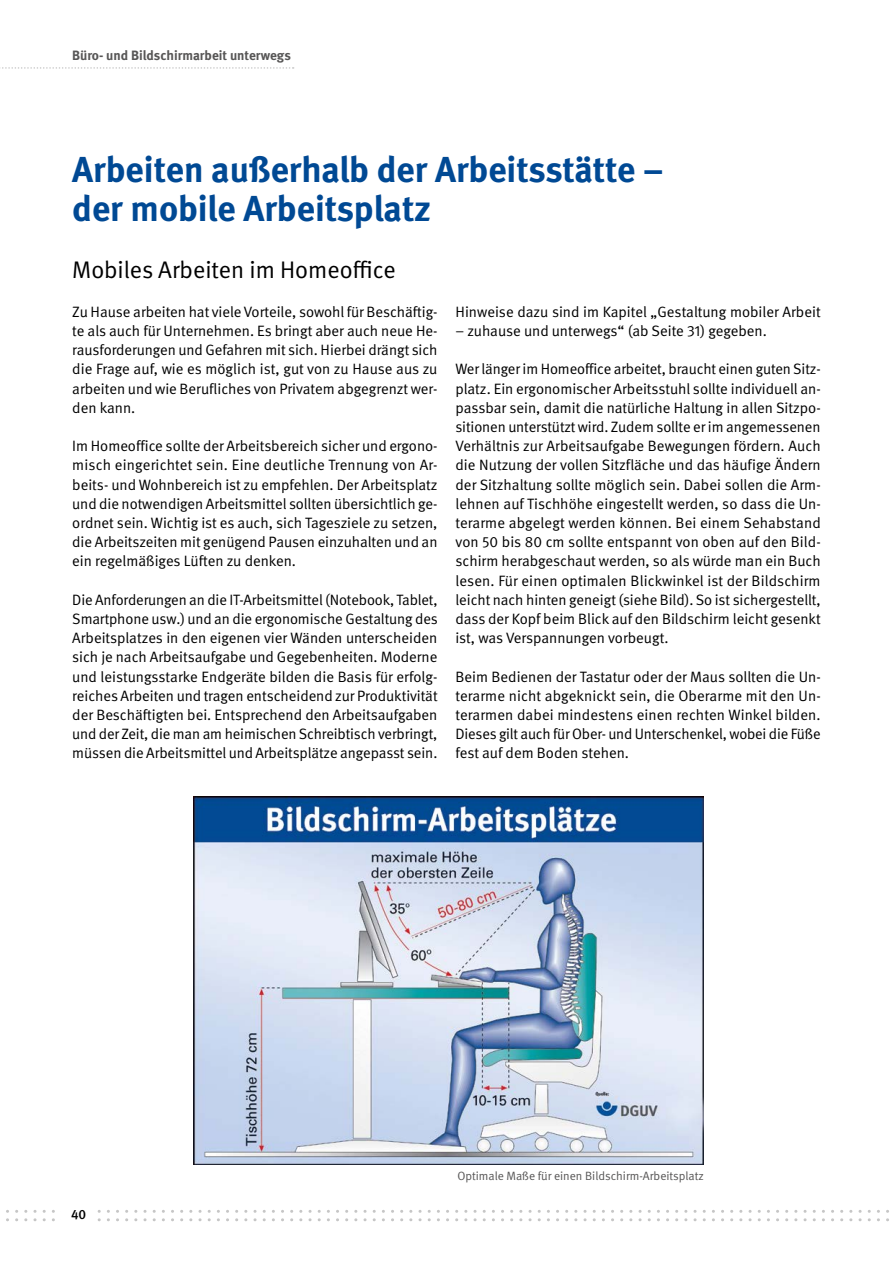
<style>
.page{position:relative;width:893px;height:1263px;background:#fff}
.page>*{position:absolute;margin:0;border:0;box-sizing:border-box;transform-origin:0 0}
._01_Überschriften_C_-_Überschrift_blau_24{font:700 36px "DGUV Meta";color:#004994}
._01_Überschriften_16pt_Unter-Überschrift{font:24px "DGUV Meta";color:#000}
._02_Fließtext_Fließtext{font:15px/19.2px "DGUV Meta";letter-spacing:-.005em;color:#000;text-align:justify}
.t1{font:700 13.5px "DGUV Meta";color:#575656}
.t2{font:500 13.5px "DGUV Meta";color:#000}
.t3{font:12px "DGUV Meta";color:#575656}
</style>
<div class="page">
<svg style="left:6px;top:1210px;width:883px;height:11px"></svg>
<div style="left:62px;top:1205px;width:34px;height:38px;background:#fff"></div>
<svg style="left:0;top:67px;width:294px;height:2px"></svg>
<img style="left:193px;top:796px;width:510px;height:368px">
<p class="t1" style="left:72px;top:47px;width:220px">Büro- und Bildschirmarbeit unterwegs</p>
<h1 class="_01_Überschriften_C_-_Überschrift_blau_24" style="left:72px;top:148px;width:593px">Arbeiten außerhalb der Arbeitsstätte –</h1>
<h1 class="_01_Überschriften_C_-_Überschrift_blau_24" style="left:72px;top:187px;width:360px">der mobile Arbeitsplatz</h1>
<h2 class="_01_Überschriften_16pt_Unter-Überschrift" style="left:72px;top:255px;width:325px">Mobiles Arbeiten im Homeoffice</h2>
<p class="_02_Fließtext_Fließtext" style="left:72px;top:302px;width:367px">Zu Hause arbeiten hat viele Vorteile, sowohl für Beschäftig&shy;te als auch für Unternehmen. Es bringt aber auch neue He&shy;rausforderungen und Gefahren mit sich. Hierbei drängt sich die Frage auf, wie es möglich ist, gut von zu Hause aus zu arbeiten und wie Berufliches von Privatem abgegrenzt wer&shy;den kann.</p>
<p class="_02_Fließtext_Fließtext" style="left:72px;top:437px;width:367px">Im Homeoffice sollte der Arbeitsbereich sicher und ergono&shy;misch eingerichtet sein. Eine deutliche Trennung von Ar&shy;beits- und Wohnbereich ist zu empfehlen. Der Arbeitsplatz und die notwendigen Arbeitsmittel sollten übersichtlich ge&shy;ordnet sein. Wichtig ist es auch, sich Tagesziele zu setzen, die Arbeitszeiten mit genügend Pausen einzuhalten und an ein regelmäßiges Lüften zu denken.</p>
<p class="_02_Fließtext_Fließtext" style="left:72px;top:590px;width:367px">Die Anforderungen an die IT-Arbeitsmittel (Notebook, Tablet, Smartphone usw.) und an die ergonomische Gestaltung des Arbeitsplatzes in den eigenen vier Wänden unterscheiden sich je nach Arbeitsaufgabe und Gegebenheiten. Moderne und leistungsstarke Endgeräte bilden die Basis für erfolg&shy;reiches Arbeiten und tragen entscheidend zur Produktivität der Beschäftigten bei. Entsprechend den Arbeitsaufgaben und der Zeit, die man am heimischen Schreibtisch verbringt, müssen die Arbeitsmittel und Arbeitsplätze angepasst sein.</p>
<p class="_02_Fließtext_Fließtext" style="left:455px;top:302px;width:367px">Hinweise dazu sind im Kapitel „Gestaltung mobiler Arbeit</p>
<p class="_02_Fließtext_Fließtext" style="left:455px;top:322px;width:313px">– zuhause und unterwegs“ (ab Seite 31) gegeben.</p>
<p class="_02_Fließtext_Fließtext" style="left:455px;top:360px;width:367px">Wer länger im Homeoffice arbeitet, braucht einen guten Sitz&shy;platz. Ein ergonomischer Arbeitsstuhl sollte individuell an&shy;passbar sein, damit die natürliche Haltung in allen Sitzpo&shy;sitionen unterstützt wird. Zudem sollte er im angemessenen Verhältnis zur Arbeitsaufgabe Bewegungen fördern. Auch die Nutzung der vollen Sitzfläche und das häufige Ändern der Sitzhaltung sollte möglich sein. Dabei sollen die Arm&shy;lehnen auf Tischhöhe eingestellt werden, so dass die Un&shy;terarme abgelegt werden können. Bei einem Sehabstand von 50 bis 80 cm sollte entspannt von oben auf den Bild&shy;schirm herabgeschaut werden, so als würde man ein Buch lesen. Für einen optimalen Blickwinkel ist der Bildschirm leicht nach hinten geneigt (siehe Bild). So ist sichergestellt, dass der Kopf beim Blick auf den Bildschirm leicht gesenkt ist, was Verspannungen vorbeugt.</p>
<p class="_02_Fließtext_Fließtext" style="left:455px;top:667px;width:367px">Beim Bedienen der Tastatur oder der Maus sollten die Un&shy;terarme nicht abgeknickt sein, die Oberarme mit den Un&shy;terarmen dabei mindestens einen rechten Winkel bilden.<br>Dieses gilt auch für Ober- und Unterschenkel, wobei die Füße fest auf dem Boden stehen.</p>
<p class="t2" style="left:71px;top:1207px;width:17px">40</p>
<p class="t3" style="left:457px;top:1169px;width:248px">Optimale Maße für einen Bildschirm-Arbeitsplatz</p>
</div>
